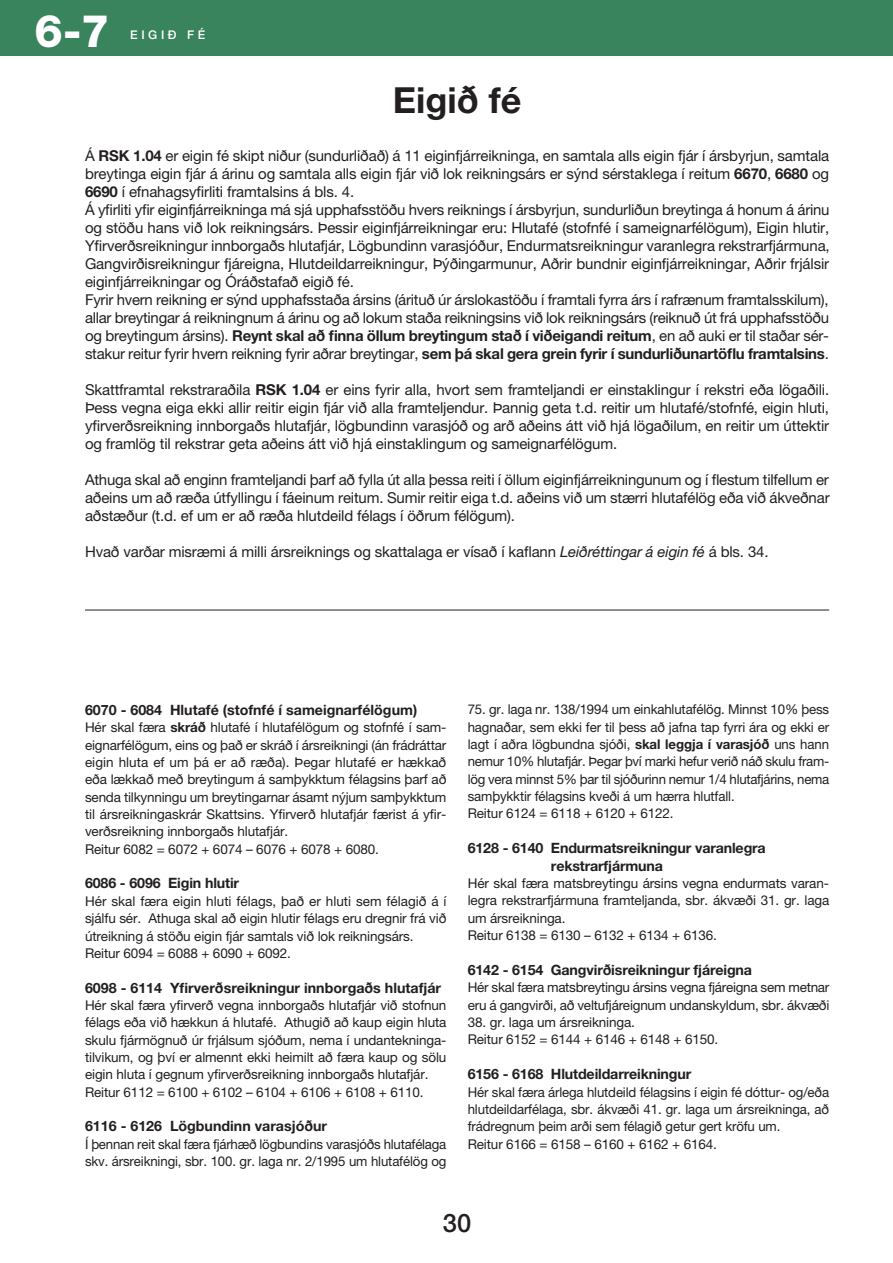
<style>
.page{position:relative;width:893px;height:1263px;background:#fff}
.page>*{position:absolute;margin:0;border:0;box-sizing:border-box;transform-origin:0 0}
.t1{font:800 45px "Helvetica Neue";color:#fff}
.t2{font:700 36px "Helvetica Neue";color:#231f20}
.t3{font:500 25.5px "Helvetica Neue";color:#231f20}
.t4{font:15px/18px "Helvetica Neue";letter-spacing:-.01em;color:#231f20;text-align:justify}
.t5{font:700 14.25px/17.4px "Helvetica Neue";letter-spacing:-.01em;color:#231f20}
.t6{font:13.5px/17.4px "Helvetica Neue";letter-spacing:-.01em;color:#231f20}
.t7{font:500 12px "Helvetica Neue";letter-spacing:.3em;color:#fff}
.s1{font-weight:700}
.s2{font-style:italic}
</style>
<div class="page">
<div style="left:0;top:0;width:893px;height:55px;background:#39835d"></div>
<hr style="left:85px;top:610px;width:744px;height:1px;background:#231f20">
<h1 class="t1" style="left:35px;top:4px;width:77px">6-7</h1>
<p class="t7" style="left:130px;top:28px;width:77px">EIGIÐ FÉ</p>
<h2 class="t2" style="left:393px;top:78px;width:130px">Eigið fé</h2>
<p class="t4" style="left:85px;top:146px;width:746px;text-align:left">Á <span class="s1">RSK 1.04</span> er eigin fé skipt niður (sundurliðað) á 11 eiginfjárreikninga, en samtala alls eigin fjár í ársbyrjun, samtala breytinga eigin fjár á árinu og samtala alls eigin fjár við lok reikningsárs er sýnd sérstaklega í reitum <span class="s1">6670</span>, <span class="s1">6680</span> og <span class="s1">6690</span> í efnahagsyfirliti framtalsins á bls. 4.<br>Á yfirliti yfir eiginfjárreikninga má sjá upphafsstöðu hvers reiknings í ársbyrjun, sundurliðun breytinga á honum á árinu og stöðu hans við lok reikningsárs. Þessir eiginfjárreikningar eru: Hlutafé (stofnfé í sameignarfélögum), Eigin hlutir, Yfirverðsreikningur innborgaðs hlutafjár, Lögbundinn varasjóður, Endurmatsreikningur varanlegra rekstrarfjármuna, Gangvirðisreikningur fjáreigna, Hlutdeildarreikningur, Þýðingarmunur, Aðrir bundnir eiginfjárreikningar, Aðrir frjálsir eiginfjárreikningar og Óráðstafað eigið fé.<br>Fyrir hvern reikning er sýnd upphafsstaða ársins (árituð úr árslokastöðu í framtali fyrra árs í rafrænum framtalsskilum), allar breytingar á reikningnum á árinu og að lokum staða reikningsins við lok reikningsárs (reiknuð út frá upphafsstöðu og breytingum ársins). <span class="s1">Reynt skal að finna öllum breytingum stað í viðeigandi reitum</span>, en að auki er til staðar sér&shy;stakur reitur fyrir hvern reikning fyrir aðrar breytingar, <span class="s1">sem þá skal gera grein fyrir í sundurliðunartöflu framtalsins</span>.</p>
<p class="t4" style="left:85px;top:380px;width:746px">Skattframtal rekstraraðila <span class="s1">RSK 1.04</span> er eins fyrir alla, hvort sem framteljandi er einstaklingur í rekstri eða lögaðili.<br>Þess vegna eiga ekki allir reitir eigin fjár við alla framteljendur. Þannig geta t.d. reitir um hlutafé/stofnfé, eigin hluti, yfirverðsreikning innborgaðs hlutafjár, lögbundinn varasjóð og arð aðeins átt við hjá lögaðilum, en reitir um úttektir og framlög til rekstrar geta aðeins átt við hjá einstaklingum og sameignarfélögum.</p>
<p class="t4" style="left:85px;top:470px;width:746px">Athuga skal að enginn framteljandi þarf að fylla út alla þessa reiti í öllum eiginfjárreikningunum og í flestum tilfellum er aðeins um að ræða útfyllingu í fáeinum reitum. Sumir reitir eiga t.d. aðeins við um stærri hlutafélög eða við ákveðnar aðstæður (t.d. ef um er að ræða hlutdeild félags í öðrum félögum).</p>
<p class="t4" style="left:85px;top:542px;width:685px">Hvað varðar misræmi á milli ársreiknings og skattalaga er vísað í kaflann <span class="s2">Leiðréttingar á eigin fé</span> á bls. 34.</p>
<p class="t5" style="left:85px;top:701px;width:334px">6070 - 6084 Hlutafé (stofnfé í sameignarfélögum)</p>
<p class="t6" style="left:85px;top:718px;width:363px">Hér skal færa <span class="s1">skráð</span> hlutafé í hlutafélögum og stofnfé í sam&shy;eignarfélögum, eins og það er skráð í ársreikningi (án frádráttar eigin hluta ef um þá er að ræða). Þegar hlutafé er hækkað eða lækkað með breytingum á samþykktum félagsins þarf að senda tilkynningu um breytingarnar ásamt nýjum samþykktum til ársreikningaskrár Skattsins. Yfirverð hlutafjár færist á yfir&shy;verðsreikning innborgaðs hlutafjár.<br>Reitur 6082 = 6072 + 6074 – 6076 + 6078 + 6080.</p>
<p class="t5" style="left:85px;top:874px;width:156px">6086 - 6096 Eigin hlutir</p>
<p class="t6" style="left:85px;top:892px;width:363px">Hér skal færa eigin hluti félags, það er hluti sem félagið á í sjálfu sér. Athuga skal að eigin hlutir félags eru dregnir frá við útreikning á stöðu eigin fjár samtals við lok reikningsárs.<br>Reitur 6094 = 6088 + 6090 + 6092.</p>
<p class="t5" style="left:85px;top:978px;width:358px">6098 - 6114 Yfirverðsreikningur innborgaðs hlutafjár</p>
<p class="t6" style="left:85px;top:996px;width:363px">Hér skal færa yfirverð vegna innborgaðs hlutafjár við stofnun félags eða við hækkun á hlutafé. Athugið að kaup eigin hluta skulu fjármögnuð úr frjálsum sjóðum, nema í undantekninga&shy;tilvikum, og því er almennt ekki heimilt að færa kaup og sölu eigin hluta í gegnum yfirverðsreikning innborgaðs hlutafjár.<br>Reitur 6112 = 6100 + 6102 – 6104 + 6106 + 6108 + 6110.</p>
<p class="t5" style="left:85px;top:1117px;width:244px">6116 - 6126 Lögbundinn varasjóður</p>
<p class="t6" style="left:85px;top:1135px;width:363px">Í þennan reit skal færa fjárhæð lögbundins varasjóðs hlutafélaga skv. ársreikningi, sbr. 100. gr. laga nr. 2/1995 um hlutafélög og</p>
<p class="t6" style="left:468px;top:700px;width:363px">75. gr. laga nr. 138/1994 um einkahlutafélög. Minnst 10% þess hagnaðar, sem ekki fer til þess að jafna tap fyrri ára og ekki er lagt í aðra lögbundna sjóði, <span class="s1">skal leggja í varasjóð</span> uns hann nemur 10% hlutafjár. Þegar því marki hefur verið náð skulu fram&shy;lög vera minnst 5% þar til sjóðurinn nemur 1/4 hlutafjárins, nema samþykktir félagsins kveði á um hærra hlutfall.<br>Reitur 6124 = 6118 + 6120 + 6122.</p>
<p class="t5" style="left:551px;top:839px;width:216px;text-indent:-83px">6128 - 6140 Endurmatsreikningur varanlegra rekstrarfjármuna</p>
<p class="t6" style="left:468px;top:874px;width:363px">Hér skal færa matsbreytingu ársins vegna endurmats varan&shy;legra rekstrarfjármuna framteljanda, sbr. ákvæði 31. gr. laga um ársreikninga.<br>Reitur 6138 = 6130 – 6132 + 6134 + 6136.</p>
<p class="t5" style="left:468px;top:961px;width:286px">6142 - 6154 Gangvirðisreikningur fjáreigna</p>
<p class="t6" style="left:468px;top:978px;width:363px">Hér skal færa matsbreytingu ársins vegna fjáreigna sem metnar eru á gangvirði, að veltufjáreignum undanskyldum, sbr. ákvæði</p>
<p class="t6" style="left:468px;top:1013px;width:252px">38. gr. laga um ársreikninga.<br>Reitur 6152 = 6144 + 6146 + 6148 + 6150.</p>
<p class="t5" style="left:468px;top:1065px;width:225px">6156 - 6168 Hlutdeildarreikningur</p>
<p class="t6" style="left:468px;top:1083px;width:363px">Hér skal færa árlega hlutdeild félagsins í eigin fé dóttur- og/eða hlutdeildarfélaga, sbr. ákvæði 41. gr. laga um ársreikninga, að frádregnum þeim arði sem félagið getur gert kröfu um.<br>Reitur 6166 = 6158 – 6160 + 6162 + 6164.</p>
<h3 class="t3" style="left:443px;top:1207px;width:30px">30</h3>
</div>
